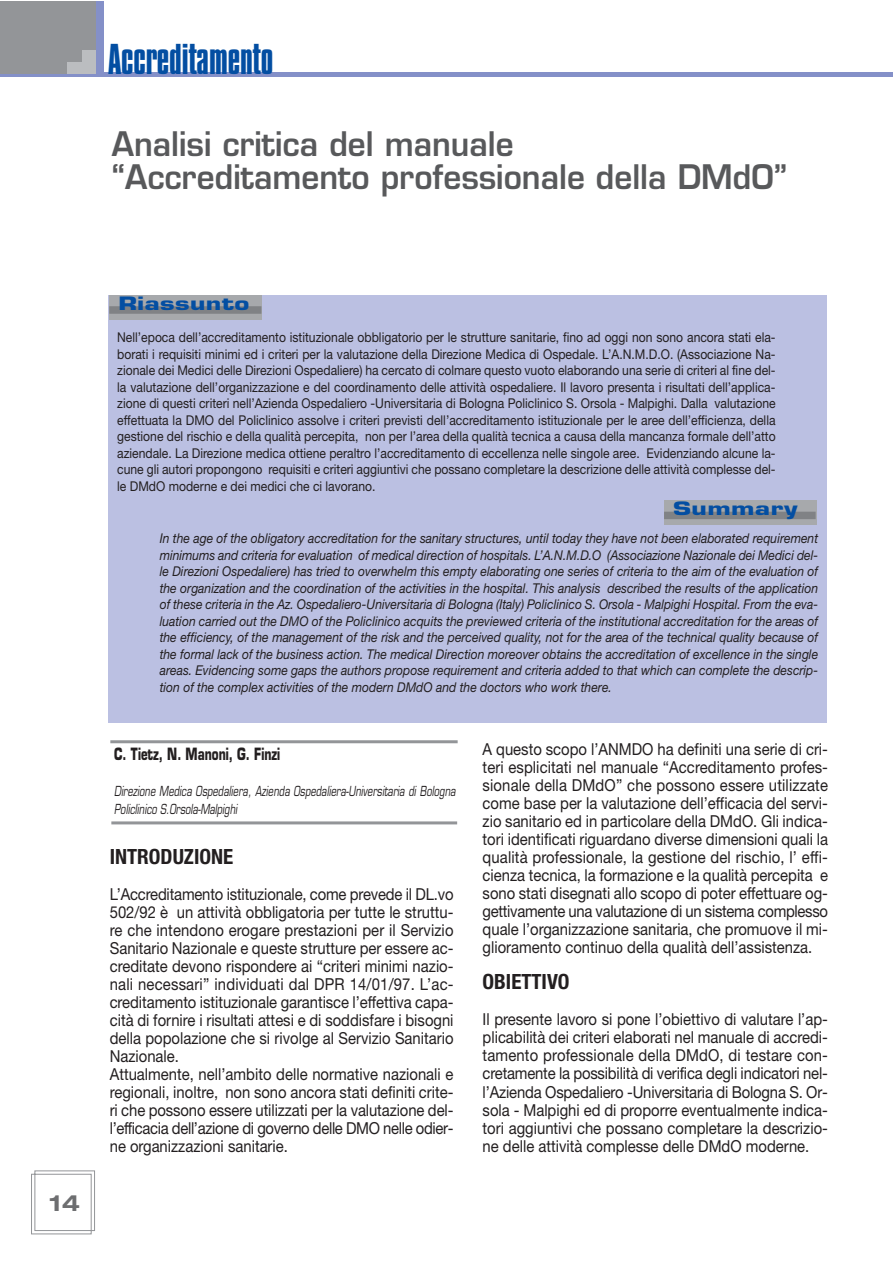
<style>
.page{position:relative;width:893px;height:1263px;background:#fff}
.page>*{position:absolute;margin:0;border:0;box-sizing:border-box;transform-origin:0 0}
.t1{font:45px "Compacta Plain";color:#034ea2}
.t2{font:600 33px/33px "Eurostile";color:#58595b;scale:.95 1}
.t3{font:700 expanded 22.5px "Helvetica Neue";color:#6d6e70}
.t4{font:700 condensed 21px "Helvetica Neue";color:#231f20}
.t5{font:700 18px "Eurostile";letter-spacing:.015em;color:#034ea2;scale:1.4 1}
.t6{font:16.5px/18px "Helvetica Neue";color:#231f20;text-align:justify;scale:.9 1}
.t7{font:700 16.5px "Eurostile";color:#231f20;scale:.7 1}
.t8{font:italic 13.5px/16.5px "Helvetica Neue";color:#231f20;text-align:justify;scale:.9 1}
.t9{font:13.5px/16.5px "Helvetica Neue";color:#231f20;text-align:justify;scale:.9 1}
.t10{font:italic 13.5px/18px "Eurostile";color:#231f20;scale:.7 1}
</style>
<div class="page">
<svg style="left:31px;top:1170px;width:64px;height:65px"></svg>
<div style="left:95px;top:1px;width:9px;height:72px;background:#8490c8"></div>
<hr style="left:0;top:73px;width:893px;height:4px;background:#8490c8">
<div style="left:0;top:1px;width:96px;height:73px;background:#939598"></div>
<div style="left:67px;top:50px;width:29px;height:24px;background:#bbbdc0"></div>
<div style="left:64px;top:46px;width:17px;height:16px;background:#939598"></div>
<div style="left:108px;top:295px;width:719px;height:427px;background:#bbc0e2"></div>
<div style="left:109px;top:295px;width:153px;height:25px;background:#a7a9ac"></div>
<div style="left:109px;top:306px;width:152px;height:8px;background:#808285"></div>
<div style="left:664px;top:501px;width:152px;height:24px;background:#a7a9ac"></div>
<div style="left:664px;top:512px;width:152px;height:7px;background:#808285"></div>
<hr style="left:110px;top:740px;width:348px;height:3px;background:#939598">
<hr style="left:111px;top:821px;width:346px;height:3px;background:#939598">
<h1 class="t1" style="left:108px;top:42px;width:166px">Accreditamento</h1>
<h2 class="t2" style="left:112px;top:131px;width:712px">Analisi critica del manuale<br>“Accreditamento professionale della DMdO”</h2>
<h3 class="t3" style="left:49px;top:1194px;width:32px">14</h3>
<p class="t5" style="left:119px;top:296px;width:95px">Riassunto</p>
<p class="t9" style="left:117px;top:330px;width:733px">Nell’epoca dell’accreditamento istituzionale obbligatorio per le strutture sanitarie, fino ad oggi non sono ancora stati ela&shy;borati i requisiti minimi ed i criteri per la valutazione della Direzione Medica di Ospedale. L’A.N.M.D.O. (Associazione Na&shy;zionale dei Medici delle Direzioni Ospedaliere) ha cercato di colmare questo vuoto elaborando una serie di criteri al fine del&shy;la valutazione dell’organizzazione e del coordinamento delle attività ospedaliere. Il lavoro presenta i risultati dell’applica&shy;zione di questi criteri nell’Azienda Ospedaliero -Universitaria di Bologna Policlinico S. Orsola - Malpighi. Dalla valutazione effettuata la DMO del Policlinico assolve i criteri previsti dell’accreditamento istituzionale per le aree dell’efficienza, della gestione del rischio e della qualità percepita, non per l’area della qualità tecnica a causa della mancanza formale dell’atto aziendale. La Direzione medica ottiene peraltro l’accreditamento di eccellenza nelle singole aree. Evidenziando alcune la&shy;cune gli autori propongono requisiti e criteri aggiuntivi che possano completare la descrizione delle attività complesse del&shy;le DMdO moderne e dei medici che ci lavorano.</p>
<p class="t5" style="left:673px;top:501px;width:90px">Summary</p>
<p class="t8" style="left:160px;top:531px;width:733px">In the age of the obligatory accreditation for the sanitary structures, until today they have not been elaborated requirement minimums and criteria for evaluation of medical direction of hospitals. L’A.N.M.D.O (Associazione Nazionale dei Medici del&shy;le Direzioni Ospedaliere) has tried to overwhelm this empty elaborating one series of criteria to the aim of the evaluation of the organization and the coordination of the activities in the hospital. This analysis described the results of the application of these criteria in the Az. Ospedaliero-Universitaria di Bologna (Italy) Policlinico S. Orsola - Malpighi Hospital. From the eva&shy;luation carried out the DMO of the Policlinico acquits the previewed criteria of the institutional accreditation for the areas of the efficiency, of the management of the risk and the perceived quality, not for the area of the technical quality because of the formal lack of the business action. The medical Direction moreover obtains the accreditation of excellence in the single areas. Evidencing some gaps the authors propose requirement and criteria added to that which can complete the descrip&shy;tion of the complex activities of the modern DMdO and the doctors who work there.</p>
<p class="t7" style="left:114px;top:747px;width:239px">C. Tietz, N. Manoni, G. Finzi</p>
<p class="t10" style="left:114px;top:783px;width:492px">Direzione Medica Ospedaliera, Azienda Ospedaliera-Universitaria di Bologna<br>Policlinico S.Orsola-Malpighi</p>
<p class="t4" style="left:110px;top:849px;width:125px">INTRODUZIONE</p>
<p class="t6" style="left:110px;top:887px;width:384px;text-align:left">L’Accreditamento istituzionale, come prevede il DL.vo 502/92 è un attività obbligatoria per tutte le struttu&shy;re che intendono erogare prestazioni per il Servizio Sanitario Nazionale e queste strutture per essere ac&shy;creditate devono rispondere ai “criteri minimi nazio&shy;nali necessari” individuati dal DPR 14/01/97. L’ac&shy;creditamento istituzionale garantisce l’effettiva capa&shy;cità di fornire i risultati attesi e di soddisfare i bisogni della popolazione che si rivolge al Servizio Sanitario Nazionale.<br>Attualmente, nell’ambito delle normative nazionali e regionali, inoltre, non sono ancora stati definiti crite&shy;ri che possono essere utilizzati per la valutazione del&shy;l’efficacia dell’azione di governo delle DMO nelle odier&shy;ne organizzazioni sanitarie.</p>
<p class="t6" style="left:483px;top:742px;width:385px">A questo scopo l’ANMDO ha definiti una serie di cri&shy;teri esplicitati nel manuale “Accreditamento profes&shy;sionale della DMdO” che possono essere utilizzate come base per la valutazione dell’efficacia del servi&shy;zio sanitario ed in particolare della DMdO. Gli indica&shy;tori identificati riguardano diverse dimensioni quali la qualità professionale, la gestione del rischio, l’ effi&shy;cienza tecnica, la formazione e la qualità percepita e sono stati disegnati allo scopo di poter effettuare og&shy;gettivamente una valutazione di un sistema complesso quale l’organizzazione sanitaria, che promuove il mi&shy;glioramento continuo della qualità dell’assistenza.</p>
<p class="t4" style="left:483px;top:974px;width:89px">OBIETTIVO</p>
<p class="t6" style="left:483px;top:1012px;width:385px">Il presente lavoro si pone l’obiettivo di valutare l’ap&shy;plicabilità dei criteri elaborati nel manuale di accredi&shy;tamento professionale della DMdO, di testare con&shy;cretamente la possibilità di verifica degli indicatori nel&shy;l’Azienda Ospedaliero -Universitaria di Bologna S. Or&shy;sola - Malpighi ed di proporre eventualmente indica&shy;tori aggiuntivi che possano completare la descrizio&shy;ne delle attività complesse delle DMdO moderne.</p>
</div>
